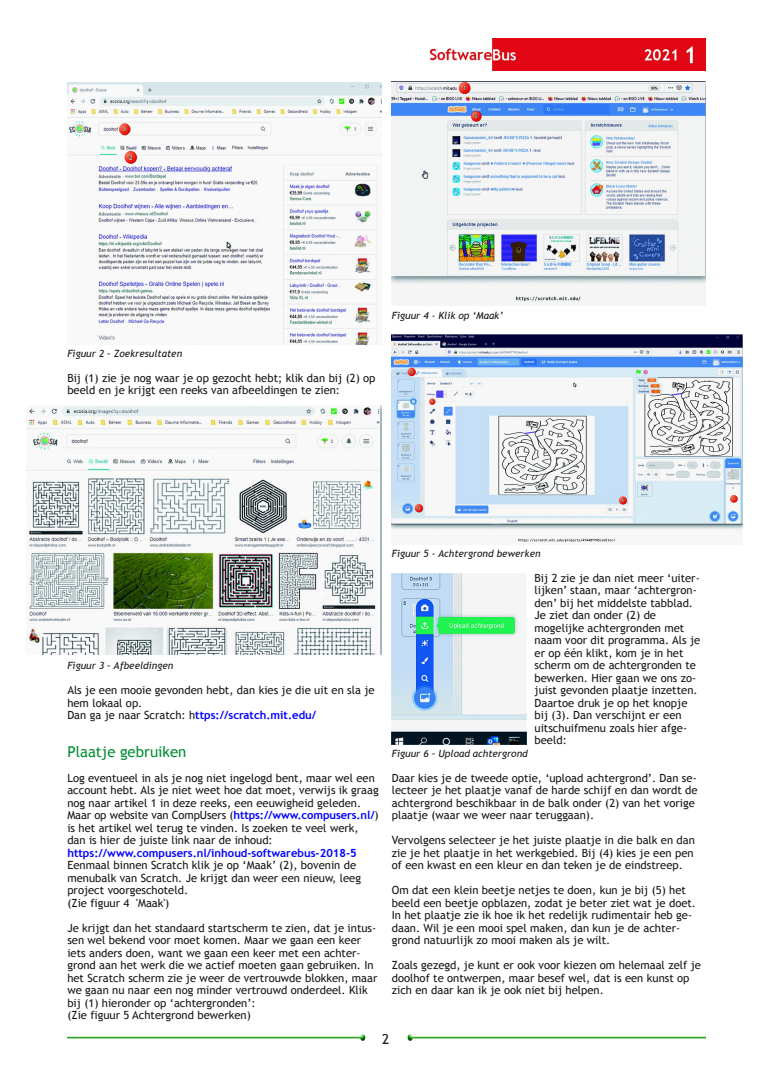
<style>
.page{position:relative;width:773px;height:1081px;background:#fff}
.page>*{position:absolute;margin:0;border:0;box-sizing:border-box;transform-origin:0 0}
.t1{font:15px "Trebuchet MS";color:#008f33}
.t2{font:13.75px "Trebuchet MS";color:#181615}
.t3{font:11.25px/12.5px "Trebuchet MS";color:#181615}
.t4{font:700 11.25px "Trebuchet MS";color:#00f}
.t5{font:italic 10px "Trebuchet MS";color:#181615}
.s1{font-weight:700;color:#00f}
</style>
<div class="page">
<img style="left:431px;top:39px;width:274px;height:32px">
<img style="left:67px;top:1035px;width:299px;height:5px">
<img style="left:407px;top:1035px;width:298px;height:5px">
<img style="left:67px;top:82px;width:314px;height:263px">
<img style="left:27px;top:406px;width:354px;height:248px">
<img style="left:392px;top:81px;width:313px;height:222px">
<img style="left:392px;top:334px;width:350px;height:210px">
<img style="left:392px;top:573px;width:134px;height:171px">
<p class="t5" style="left:67px;top:347px;width:116px">Figuur 2 – Zoekresultaten</p>
<p class="t3" style="left:67px;top:371px;width:309px">Bij (1) zie je nog waar je op gezocht hebt; klik dan bij (2) op beeld en je krijgt een reeks van afbeeldingen te zien:</p>
<p class="t5" style="left:392px;top:310px;width:113px">Figuur 4 ‐ Klik op ‘Maak’</p>
<p class="t5" style="left:67px;top:660px;width:107px">Figuur 3 – Afbeeldingen</p>
<p class="t3" style="left:67px;top:684px;width:309px">Als je een mooie gevonden hebt, dan kies je die uit en sla je hem lokaal op.<br>Dan ga je naar Scratch: h<span class="s1">ttps://scratch.mit.edu/</span></p>
<h1 class="t1" style="left:67px;top:743px;width:121px">Plaatje gebruiken</h1>
<p class="t3" style="left:67px;top:771px;width:313px">Log eventueel in als je nog niet ingelogd bent, maar wel een account hebt. Als je niet weet hoe dat moet, verwijs ik graag nog naar artikel 1 in deze reeks, een eeuwigheid geleden.<br>Maar op website van CompUsers (<span class="s1">https://www.compusers.nl/</span>) is het artikel wel terug te vinden. Is zoeken te veel werk, dan is hier de juiste link naar de inhoud:</p>
<p class="t4" style="left:67px;top:846px;width:291px">https://www.compusers.nl/inhoud‐softwarebus‐2018‐5</p>
<p class="t3" style="left:67px;top:859px;width:295px">Eenmaal binnen Scratch klik je op ‘Maak’ (2), bovenin de menubalk van Scratch. Je krijgt dan weer een nieuw, leeg project voorgeschoteld.<br>(Zie figuur 4 'Maak')</p>
<p class="t3" style="left:67px;top:921px;width:311px">Je krijgt dan het standaard startscherm te zien, dat je intus‐ sen wel bekend voor moet komen. Maar we gaan een keer iets anders doen, want we gaan een keer met een achter‐ grond aan het werk die we actief moeten gaan gebruiken. In het Scratch scherm zie je weer de vertrouwde blokken, maar we gaan nu naar een nog minder vertrouwd onderdeel. Klik bij (1) hieronder op ‘achtergronden’:<br>(Zie figuur 5 Achtergrond bewerken)</p>
<p class="t5" style="left:392px;top:547px;width:150px">Figuur 5 ‐ Achtergrond bewerken</p>
<p class="t3" style="left:534px;top:571px;width:167px">Bij 2 zie je dan niet meer ‘uiter‐ lijken’ staan, maar ‘achtergron‐ den’ bij het middelste tabblad.<br>Je ziet dan onder (2) de mogelijke achtergronden met naam voor dit programma. Als je er op één klikt, kom je in het scherm om de achtergronden te bewerken. Hier gaan we ons zo‐ juist gevonden plaatje inzetten.<br>Daartoe druk je op het knopje bij (3). Dan verschijnt er een uitschuifmenu zoals hier afge‐ beeld:</p>
<p class="t5" style="left:392px;top:747px;width:137px">Figuur 6 – Upload achtergrond</p>
<p class="t3" style="left:392px;top:771px;width:307px">Daar kies je de tweede optie, ‘upload achtergrond’. Dan se‐ lecteer je het plaatje vanaf de harde schijf en dan wordt de achtergrond beschikbaar in de balk onder (2) van het vorige plaatje (waar we weer naar teruggaan).</p>
<p class="t3" style="left:392px;top:834px;width:304px">Vervolgens selecteer je het juiste plaatje in die balk en dan zie je het plaatje in het werkgebied. Bij (4) kies je een pen of een kwast en een kleur en dan teken je de eindstreep.</p>
<p class="t3" style="left:392px;top:884px;width:306px">Om dat een klein beetje netjes te doen, kun je bij (5) het beeld een beetje opblazen, zodat je beter ziet wat je doet.<br>In het plaatje zie ik hoe ik het redelijk rudimentair heb ge‐ daan. Wil je een mooi spel maken, dan kun je de achter‐ grond natuurlijk zo mooi maken als je wilt.</p>
<p class="t3" style="left:392px;top:959px;width:310px">Zoals gezegd, je kunt er ook voor kiezen om helemaal zelf je doolhof te ontwerpen, maar besef wel, dat is een kunst op zich en daar kan ik je ook niet bij helpen.</p>
<p class="t2" style="left:382px;top:1031px;width:9px">2</p>
</div>
